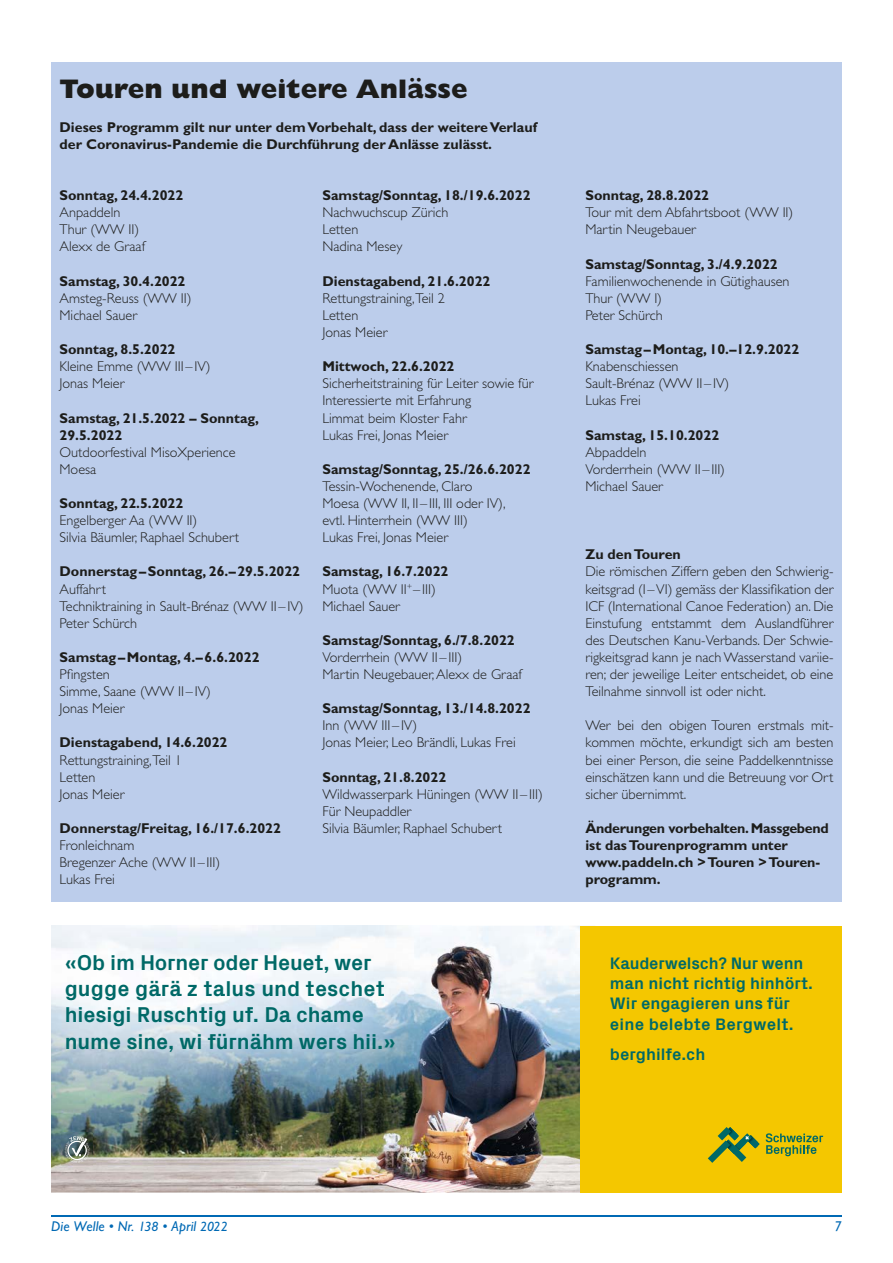
<style>
.page{position:relative;width:893px;height:1263px;background:#fff}
.page>*{position:absolute;margin:0;border:0;box-sizing:border-box;transform-origin:0 0}
.t1{font:800 27px "Gill Sans Std";color:#1d1d1b}
.t2{font:700 21.75px/26.1px "Px Grotesk";letter-spacing:-.005em;color:#006967}
.t3{font:700 16.8px/20.2px "Px Grotesk";color:#006967}
.t4{font:300 14.25px/17.1px "Gill Sans Std";color:#1d1d1b}
.t5{font:700 14.25px/17.1px "Gill Sans Std";color:#1d1d1b}
.t6{font:italic 14.25px "Gill Sans Std";letter-spacing:.015em;color:#0069b4}
.s1{font-weight:700}
.s2{font-size:13.5px}
</style>
<div class="page">
<hr style="left:51px;top:1215px;width:791px;height:1px;background:#0069b4">
<div style="left:51px;top:62px;width:791px;height:839px;background:#bccdeb"></div>
<img style="left:51px;top:926px;width:529px;height:266px">
<div style="left:580px;top:926px;width:262px;height:266px;background:#f4c700"></div>
<img style="left:51px;top:926px;width:401px;height:187px">
<svg style="left:766px;top:1133px;width:57px;height:23px"></svg>
<svg style="left:708px;top:1127px;width:52px;height:36px"></svg>
<img style="left:62px;top:1133px;width:31px;height:33px">
<svg style="left:65px;top:1136px;width:25px;height:27px"></svg>
<h1 class="t1" style="left:60px;top:73px;width:410px">Touren und weitere Anlässe</h1>
<p class="t5" style="left:60px;top:118px;width:479px">Dieses Programm gilt nur unter dem Vorbehalt, dass der weitere Verlauf der Coronavirus-Pandemie die Durch führung der Anlässe zulässt.</p>
<p class="t5" style="left:60px;top:187px;width:125px">Sonntag, 24.4.2022</p>
<p class="t4" style="left:60px;top:204px;width:87px">Anpaddeln<br>Thur (WW II)<br>Alexx de Graaf</p>
<p class="t5" style="left:60px;top:272px;width:127px">Samstag, 30.4.2022</p>
<p class="t4" style="left:60px;top:290px;width:133px">Amsteg-Reuss (WW II)<br>Michael Sauer</p>
<p class="t5" style="left:60px;top:341px;width:117px">Sonntag, 8.5.2022</p>
<p class="t4" style="left:60px;top:358px;width:153px">Kleine Emme (WW III – IV)<br>Jonas Meier</p>
<p class="t5" style="left:60px;top:409px;width:201px">Samstag, 21.5.2022 – Sonntag,<br>29.5.2022</p>
<p class="t4" style="left:60px;top:443px;width:178px">Outdoorfestival MisoXperience<br>Moesa</p>
<p class="t5" style="left:60px;top:495px;width:125px">Sonntag, 22.5.2022</p>
<p class="t4" style="left:60px;top:512px;width:181px">Engelberger Aa (WW II)<br>Silvia Bäumler, Raphael Schubert</p>
<p class="t5" style="left:60px;top:563px;width:242px">Donnerstag – Sonntag, 26.–29.5.2022</p>
<p class="t4" style="left:60px;top:580px;width:246px">Auffahrt<br>Techniktraining in Sault-Brénaz (WW II – IV)<br>Peter Schürch</p>
<p class="t5" style="left:60px;top:648px;width:202px">Samstag – Montag, 4.– 6.6.2022</p>
<p class="t4" style="left:60px;top:666px;width:153px">Pfingsten<br>Simme, Saane (WW II – IV)<br>Jonas Meier</p>
<p class="t5" style="left:60px;top:734px;width:169px">Dienstagabend, 14.6.2022</p>
<p class="t4" style="left:60px;top:751px;width:124px">Rettungstraining,Teil 1<br>Letten<br>Jonas Meier</p>
<p class="t5" style="left:60px;top:819px;width:223px">Donnerstag/Freitag, 16./17.6.2022</p>
<p class="t4" style="left:60px;top:837px;width:162px">Fronleichnam<br>Bregenzer Ache (WW II – III)<br>Lukas Frei</p>
<p class="t5" style="left:322px;top:187px;width:210px">Samstag/Sonntag, 18./19.6.2022</p>
<p class="t4" style="left:322px;top:204px;width:127px">Nachwuchscup Zürich<br>Letten<br>Nadina Mesey</p>
<p class="t5" style="left:322px;top:272px;width:169px">Dienstagabend, 21.6.2022</p>
<p class="t4" style="left:322px;top:290px;width:124px">Rettungstraining,Teil 2<br>Letten<br>Jonas Meier</p>
<p class="t5" style="left:322px;top:358px;width:133px">Mittwoch, 22.6.2022</p>
<p class="t4" style="left:322px;top:375px;width:212px">Sicherheitstraining für Leiter sowie für<br>Interessierte mit Erfahrung<br>Limmat beim Kloster Fahr<br>Lukas Frei, Jonas Meier</p>
<p class="t5" style="left:322px;top:460px;width:210px">Samstag/Sonntag, 25./26.6.2022</p>
<p class="t4" style="left:322px;top:478px;width:185px">Tessin-Wochenende, Claro<br>Moesa (WW II, II – III, III oder IV), evtl. Hinterrhein (WW III)<br>Lukas Frei, Jonas Meier</p>
<p class="t4" style="left:322px;top:563px;width:127px"><span class="s1">Samstag, 16.7.2022<br></span>Muota (WW II<sup>+</sup> – III)<br>Michael Sauer</p>
<p class="t5" style="left:322px;top:631px;width:194px">Samstag/Sonntag, 6./7.8.2022</p>
<p class="t4" style="left:322px;top:649px;width:201px">Vorderrhein (WW II – III)<br>Martin Neugebauer, Alexx de Graaf</p>
<p class="t5" style="left:322px;top:700px;width:210px">Samstag/Sonntag, 13./14.8.2022</p>
<p class="t4" style="left:322px;top:717px;width:195px">Inn (WW III – IV)<br>Jonas Meier, Leo Brändli, Lukas Frei</p>
<p class="t5" style="left:322px;top:768px;width:125px">Sonntag, 21.8.2022</p>
<p class="t4" style="left:322px;top:785px;width:222px">Wildwasserpark Hüningen (WW II – III)<br>Für Neupaddler<br>Silvia Bäumler, Raphael Schubert</p>
<h2 class="t2" style="left:65px;top:948px;width:332px">«Ob im Horner oder Heuet, wer gugge gärä z talus und teschet hiesigi Ruschtig uf. Da chame nume sine, wi fürnähm wers hii.»</h2>
<p class="t5" style="left:585px;top:187px;width:125px">Sonntag, 28.8.2022</p>
<p class="t4" style="left:585px;top:204px;width:209px">Tour mit dem Abfahrtsboot (WW II)<br>Martin Neugebauer</p>
<p class="t5" style="left:585px;top:255px;width:194px">Samstag/Sonntag, 3./4.9.2022</p>
<p class="t4" style="left:585px;top:272px;width:206px">Familienwochenende in Gütighausen<br>Thur (WW I)<br>Peter Schürch</p>
<p class="t5" style="left:585px;top:341px;width:215px">Samstag – Montag, 10.–12.9.2022</p>
<p class="t4" style="left:585px;top:358px;width:145px">Knabenschiessen<br>Sault-Brénaz (WW II – IV)<br>Lukas Frei</p>
<p class="t5" style="left:585px;top:426px;width:135px">Samstag, 15.10.2022</p>
<p class="t4" style="left:585px;top:443px;width:141px">Abpaddeln<br>Vorderrhein (WW II – III)<br>Michael Sauer</p>
<p class="t5" style="left:585px;top:546px;width:97px">Zu den Touren</p>
<p class="t4" style="left:585px;top:563px;width:250px;text-align:justify">Die römischen Ziffern geben den Schwierig&shy;keitsgrad (I – VI) gemäss der Klassifikation der ICF (International Canoe Federation) an. Die Einstufung entstammt dem Auslandführer des Deutschen Kanu-Verbands. Der Schwie&shy;rigkeitsgrad kann je nach Wasserstand variie&shy;ren; der jeweilige Leiter entscheidet, ob eine Teilnahme sinnvoll ist oder nicht.</p>
<p class="t4" style="left:585px;top:717px;width:250px;text-align:justify">Wer bei den obigen Touren erstmals mit&shy;kommen möchte, erkundigt sich am besten bei einer Person, die seine Paddelkenntnisse einschätzen kann und die Betreuung vor Ort sicher übernimmt.</p>
<p class="t5" style="left:585px;top:819px;width:245px">Änderungen vorbehalten. Mass gebend ist das Tourenprogramm unter www.paddeln.ch &gt; Touren &gt; Touren&shy;programm.</p>
<p class="t3" style="left:610px;top:952px;width:205px">Kauderwelsch? Nur wenn man nicht richtig hinhört.<br>Wir engagieren uns für eine belebte Bergwelt.</p>
<p class="t3" style="left:610px;top:1043px;width:97px">berghilfe.ch</p>
<p class="t6" style="left:51px;top:1218px;width:178px">Die Welle • Nr. <span class="s2">138</span> • April <span class="s2">2022</span></p>
<p class="t6" style="left:834px;top:1218px;width:9px">7</p>
</div>
